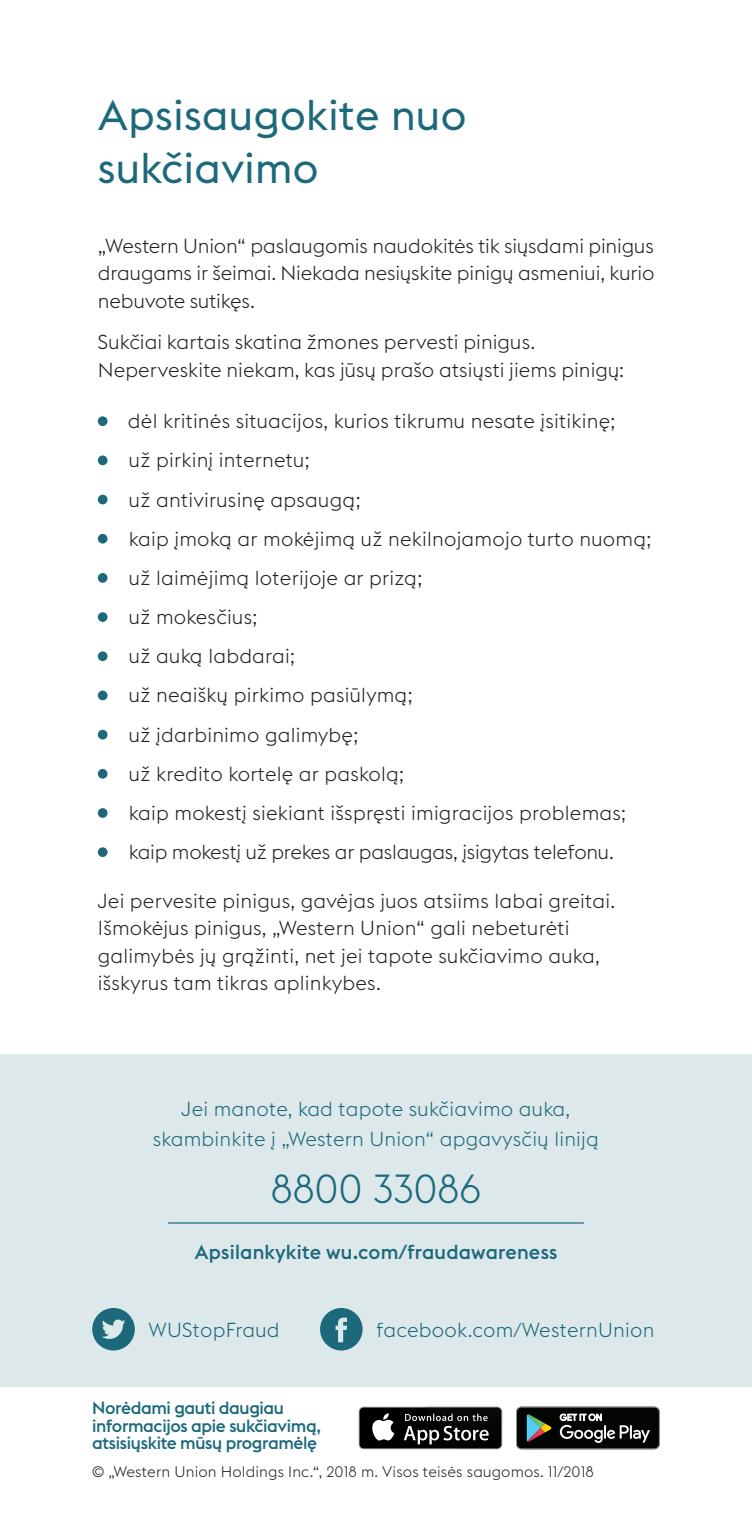
<style>
.page{position:relative;width:752px;height:1531px;background:#fff}
.page>*{position:absolute;margin:0;border:0;box-sizing:border-box;transform-origin:0 0}
.t1{font:42.5px/52.5px "Euclid WU";letter-spacing:.01em;color:#1c697c}
.t2{font:300 40px "Euclid WU";letter-spacing:-.015em;color:#1c697c}
.t3{font:300 20px/27.5px "Euclid WU";letter-spacing:.01em;color:#231f20}
.t4{font:300 20px/30px "Euclid WU";letter-spacing:.01em;color:#1c697c;text-align:center}
.t5{font:300 20px "Euclid WU";letter-spacing:-.015em;color:#231f20}
.t6{font:500 20px "Euclid WU";letter-spacing:.01em;color:#1c697c}
.t7{font:500 17.5px/17.5px "Euclid WU";letter-spacing:-.02em;color:#1c697c}
.t8{font:300 15px "Euclid WU";letter-spacing:.01em;color:#231f20}
</style>
<div class="page">
<div style="left:98px;top:416px;width:9px;height:10px;background:#1c697c;border-radius:50%"></div>
<div style="left:98px;top:455px;width:9px;height:10px;background:#1c697c;border-radius:50%"></div>
<div style="left:98px;top:495px;width:9px;height:9px;background:#1c697c;border-radius:50%"></div>
<div style="left:98px;top:534px;width:9px;height:9px;background:#1c697c;border-radius:50%"></div>
<div style="left:98px;top:573px;width:9px;height:10px;background:#1c697c;border-radius:50%"></div>
<div style="left:98px;top:612px;width:9px;height:10px;background:#1c697c;border-radius:50%"></div>
<div style="left:98px;top:651px;width:9px;height:10px;background:#1c697c;border-radius:50%"></div>
<div style="left:98px;top:690px;width:9px;height:10px;background:#1c697c;border-radius:50%"></div>
<div style="left:98px;top:730px;width:9px;height:9px;background:#1c697c;border-radius:50%"></div>
<div style="left:98px;top:769px;width:9px;height:10px;background:#1c697c;border-radius:50%"></div>
<div style="left:98px;top:808px;width:9px;height:10px;background:#1c697c;border-radius:50%"></div>
<div style="left:98px;top:847px;width:9px;height:10px;background:#1c697c;border-radius:50%"></div>
<div style="left:0;top:1054px;width:751px;height:333px;background:#dde8eb"></div>
<hr style="left:168px;top:1222px;width:415px;height:1px;background:#1c697c">
<svg style="left:320px;top:1308px;width:42px;height:42px"></svg>
<svg style="left:92px;top:1308px;width:43px;height:42px"></svg>
<svg style="left:516px;top:1406px;width:143px;height:43px;background:#303330"></svg>
<svg style="left:358px;top:1406px;width:144px;height:43px"></svg>
<div style="left:359px;top:1407px;width:142px;height:41px;background:#000;border-radius:4px"></div>
<svg style="left:372px;top:1413px;width:22px;height:27px"></svg>
<svg style="left:403px;top:1406px;width:99px;height:43px"></svg>
<p class="t1" style="left:98px;top:89px;width:370px">Apsisaugokite nuo sukčiavimo</p>
<p class="t3" style="left:98px;top:232px;width:558px;text-align:justify">„Western Union“ paslaugomis naudokitės tik siųsdami pinigus draugams ir šeimai. Niekada nesiųskite pinigų asmeniui, kurio nebuvote sutikęs.</p>
<p class="t3" style="left:98px;top:329px;width:527px">Sukčiai kartais skatina žmones pervesti pinigus.<br>Neperveskite niekam, kas jūsų prašo atsiųsti jiems pinigų:</p>
<p class="t3" style="left:128px;top:407px;width:488px">dėl kritinės situacijos, kurios tikrumu nesate įsitikinę;</p>
<p class="t3" style="left:129px;top:447px;width:182px">už pirkinį internetu;</p>
<p class="t3" style="left:129px;top:486px;width:233px">už antivirusinę apsaugą;</p>
<p class="t3" style="left:129px;top:525px;width:523px">kaip įmoką ar mokėjimą už nekilnojamojo turto nuomą;</p>
<p class="t3" style="left:129px;top:564px;width:295px">už laimėjimą loterijoje ar prizą;</p>
<p class="t3" style="left:129px;top:603px;width:130px">už mokesčius;</p>
<p class="t3" style="left:129px;top:643px;width:168px">už auką labdarai;</p>
<p class="t3" style="left:129px;top:682px;width:285px">už neaiškų pirkimo pasiūlymą;</p>
<p class="t3" style="left:129px;top:721px;width:231px">už įdarbinimo galimybę;</p>
<p class="t3" style="left:129px;top:760px;width:276px">už kredito kortelę ar paskolą;</p>
<p class="t3" style="left:129px;top:799px;width:498px">kaip mokestį siekiant išspręsti imigracijos problemas;</p>
<p class="t5" style="left:129px;top:840px;width:486px">kaip mokestį už prekes ar paslaugas, įsigytas telefonu.</p>
<p class="t3" style="left:98px;top:887px;width:518px">Jei pervesite pinigus, gavėjas juos atsiims labai greitai.<br>Išmokėjus pinigus, „Western Union“ gali nebeturėti galimybės jų grąžinti, net jei tapote sukčiavimo auka, išskyrus tam tikras aplinkybes.</p>
<p class="t4" style="left:153px;top:1094px;width:447px">Jei manote, kad tapote sukčiavimo auka, skambinkite į „Western Union“ apgavysčių liniją</p>
<p class="t2" style="left:270px;top:1166px;width:212px">8800 33086</p>
<p class="t6" style="left:194px;top:1240px;width:364px">Apsilankykite wu.com/fraudawareness</p>
<p class="t4" style="left:148px;top:1315px;width:133px">WUStopFraud</p>
<p class="t4" style="left:376px;top:1315px;width:279px">facebook.com/WesternUnion</p>
<p class="t7" style="left:92px;top:1399px;width:230px">Norėdami gauti daugiau informacijos apie sukčiavimą, atsisiųskite mūsų programėlę</p>
<p class="t8" style="left:92px;top:1462px;width:503px">© „Western Union Holdings Inc.“, 2018 m. Visos teisės saugomos. 11/2018</p>
</div>
